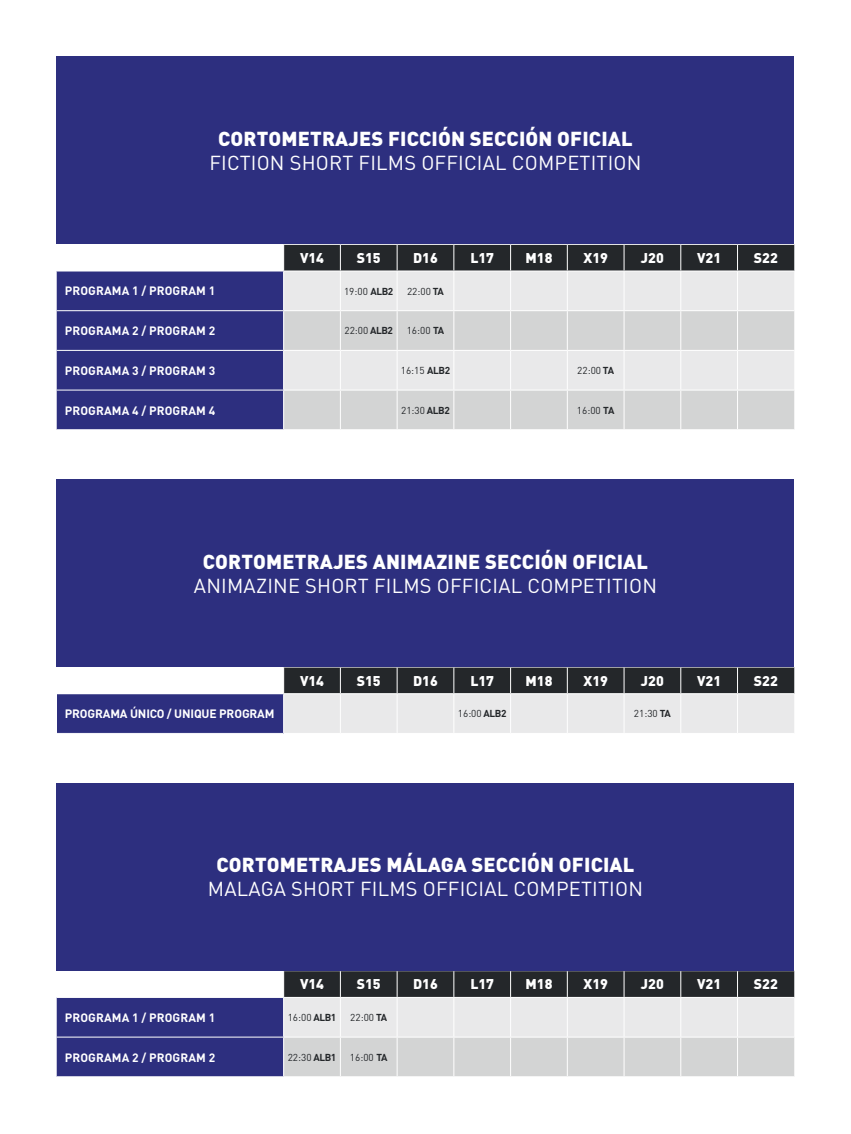
<style>
.page{position:relative;width:851px;height:1134px;background:#fff}
.page>*{position:absolute;margin:0;border:0;box-sizing:border-box;transform-origin:0 0}
.t1{font:20px "DIN Pro";letter-spacing:.01em;color:#fff}
.t2{font:900 20px "DIN Pro";letter-spacing:.01em;color:#fff}
.t3{font:900 14px "DIN Pro";color:#fff}
.t4{font:700 12px "DIN Pro";letter-spacing:.01em;color:#fff}
.t5{font:700 12px "DIN Pro";letter-spacing:-.01em;color:#fff}
.t6{font:10px "DIN Pro";color:#24272a}
.s1{font-weight:700}
</style>
<div class="page">
<svg style="left:57px;top:971px;width:737px;height:106px;background:#9a9cae"></svg>
<hr style="left:283px;top:997px;width:57px;height:1px;background:#fff">
<hr style="left:340px;top:997px;width:57px;height:1px;background:#fff">
<hr style="left:397px;top:997px;width:57px;height:1px;background:#fff">
<hr style="left:454px;top:997px;width:56px;height:1px;background:#fff">
<hr style="left:510px;top:997px;width:57px;height:1px;background:#fff">
<hr style="left:567px;top:997px;width:57px;height:1px;background:#fff">
<hr style="left:624px;top:997px;width:56px;height:1px;background:#fff">
<hr style="left:680px;top:997px;width:57px;height:1px;background:#fff">
<hr style="left:737px;top:997px;width:57px;height:1px;background:#fff">
<div style="left:57px;top:783px;width:737px;height:187px;background:#2d2f7f"></div>
<svg style="left:57px;top:244px;width:737px;height:186px;background:#a2a3b8"></svg>
<hr style="left:283px;top:270px;width:57px;height:1px;background:#fff">
<hr style="left:340px;top:270px;width:57px;height:1px;background:#fff">
<hr style="left:397px;top:270px;width:57px;height:1px;background:#fff">
<hr style="left:454px;top:270px;width:56px;height:1px;background:#fff">
<hr style="left:510px;top:270px;width:57px;height:1px;background:#fff">
<hr style="left:567px;top:270px;width:57px;height:1px;background:#fff">
<hr style="left:624px;top:270px;width:56px;height:1px;background:#fff">
<hr style="left:680px;top:270px;width:57px;height:1px;background:#fff">
<hr style="left:737px;top:270px;width:57px;height:1px;background:#fff">
<div style="left:57px;top:57px;width:737px;height:187px;background:#2d2f7f"></div>
<div style="left:57px;top:694px;width:226px;height:39px;background:#2d2f7f"></div>
<svg style="left:283px;top:667px;width:511px;height:66px;background:#9d9fa0"></svg>
<hr style="left:283px;top:693px;width:57px;height:1px;background:#fff">
<hr style="left:340px;top:693px;width:57px;height:1px;background:#fff">
<hr style="left:397px;top:693px;width:57px;height:1px;background:#fff">
<hr style="left:454px;top:693px;width:56px;height:1px;background:#fff">
<hr style="left:510px;top:693px;width:57px;height:1px;background:#fff">
<hr style="left:567px;top:693px;width:57px;height:1px;background:#fff">
<hr style="left:624px;top:693px;width:56px;height:1px;background:#fff">
<hr style="left:680px;top:693px;width:57px;height:1px;background:#fff">
<hr style="left:737px;top:693px;width:57px;height:1px;background:#fff">
<div style="left:57px;top:479px;width:737px;height:187px;background:#2d2f7f"></div>
<h1 class="t2" style="left:218px;top:125px;width:416px">CORTOMETRAJES FICCIÓN SECCIÓN OFICIAL</h1>
<h1 class="t1" style="left:209px;top:149px;width:433px">FICTION SHORT FILMS OFFICIAL COMPETITION</h1>
<h2 class="t3" style="left:300px;top:248px;width:26px">V14</h2>
<h2 class="t3" style="left:357px;top:248px;width:25px">S15</h2>
<h2 class="t3" style="left:413px;top:248px;width:26px">D16</h2>
<h2 class="t3" style="left:470px;top:248px;width:25px">L17</h2>
<h2 class="t3" style="left:525px;top:248px;width:28px">M18</h2>
<h2 class="t3" style="left:583px;top:248px;width:26px">X19</h2>
<h2 class="t3" style="left:641px;top:248px;width:24px">J20</h2>
<h2 class="t3" style="left:697px;top:248px;width:26px">V21</h2>
<h2 class="t3" style="left:753px;top:248px;width:25px">S22</h2>
<p class="t4" style="left:65px;top:283px;width:152px">PROGRAMA 1 / PROGRAM 1</p>
<p class="t6" style="left:344px;top:284px;width:51px">19:00 <span class="s1">ALB2</span></p>
<p class="t6" style="left:407px;top:284px;width:38px">22:00 <span class="s1">TA</span></p>
<p class="t4" style="left:65px;top:323px;width:152px">PROGRAMA 2 / PROGRAM 2</p>
<p class="t6" style="left:344px;top:324px;width:50px">22:00 <span class="s1">ALB2</span></p>
<p class="t6" style="left:406px;top:324px;width:39px">16:00 <span class="s1">TA</span></p>
<p class="t4" style="left:65px;top:362px;width:152px">PROGRAMA 3 / PROGRAM 3</p>
<p class="t6" style="left:401px;top:364px;width:51px">16:15 <span class="s1">ALB2</span></p>
<p class="t6" style="left:577px;top:364px;width:38px">22:00 <span class="s1">TA</span></p>
<p class="t4" style="left:65px;top:402px;width:152px">PROGRAMA 4 / PROGRAM 4</p>
<p class="t6" style="left:401px;top:403px;width:50px">21:30 <span class="s1">ALB2</span></p>
<p class="t6" style="left:577px;top:403px;width:39px">16:00 <span class="s1">TA</span></p>
<h1 class="t2" style="left:203px;top:548px;width:446px">CORTOMETRAJES ANIMAZINE SECCIÓN OFICIAL</h1>
<h1 class="t1" style="left:194px;top:572px;width:464px">ANIMAZINE SHORT FILMS OFFICIAL COMPETITION</h1>
<h2 class="t3" style="left:300px;top:671px;width:26px">V14</h2>
<h2 class="t3" style="left:357px;top:671px;width:25px">S15</h2>
<h2 class="t3" style="left:413px;top:671px;width:26px">D16</h2>
<h2 class="t3" style="left:470px;top:671px;width:25px">L17</h2>
<h2 class="t3" style="left:525px;top:671px;width:28px">M18</h2>
<h2 class="t3" style="left:583px;top:671px;width:26px">X19</h2>
<h2 class="t3" style="left:641px;top:671px;width:24px">J20</h2>
<h2 class="t3" style="left:697px;top:671px;width:26px">V21</h2>
<h2 class="t3" style="left:753px;top:671px;width:25px">S22</h2>
<p class="t5" style="left:65px;top:706px;width:211px">PROGRAMA ÚNICO / UNIQUE PROGRAM</p>
<p class="t6" style="left:458px;top:707px;width:50px">16:00 <span class="s1">ALB2</span></p>
<p class="t6" style="left:634px;top:707px;width:38px">21:30 <span class="s1">TA</span></p>
<h1 class="t2" style="left:216px;top:851px;width:419px">CORTOMETRAJES MÁLAGA SECCIÓN OFICIAL</h1>
<h1 class="t1" style="left:208px;top:875px;width:436px">MALAGA SHORT FILMS OFFICIAL COMPETITION</h1>
<h2 class="t3" style="left:300px;top:975px;width:26px">V14</h2>
<h2 class="t3" style="left:357px;top:975px;width:25px">S15</h2>
<h2 class="t3" style="left:413px;top:975px;width:26px">D16</h2>
<h2 class="t3" style="left:470px;top:975px;width:25px">L17</h2>
<h2 class="t3" style="left:525px;top:975px;width:28px">M18</h2>
<h2 class="t3" style="left:583px;top:975px;width:26px">X19</h2>
<h2 class="t3" style="left:641px;top:975px;width:24px">J20</h2>
<h2 class="t3" style="left:697px;top:975px;width:26px">V21</h2>
<h2 class="t3" style="left:753px;top:975px;width:25px">S22</h2>
<p class="t4" style="left:65px;top:1009px;width:152px">PROGRAMA 1 / PROGRAM 1</p>
<p class="t6" style="left:288px;top:1011px;width:50px">16:00 <span class="s1">ALB1</span></p>
<p class="t6" style="left:350px;top:1011px;width:38px">22:00 <span class="s1">TA</span></p>
<p class="t4" style="left:65px;top:1049px;width:152px">PROGRAMA 2 / PROGRAM 2</p>
<p class="t6" style="left:288px;top:1050px;width:50px">22:30 <span class="s1">ALB1</span></p>
<p class="t6" style="left:350px;top:1050px;width:39px">16:00 <span class="s1">TA</span></p>
</div>
